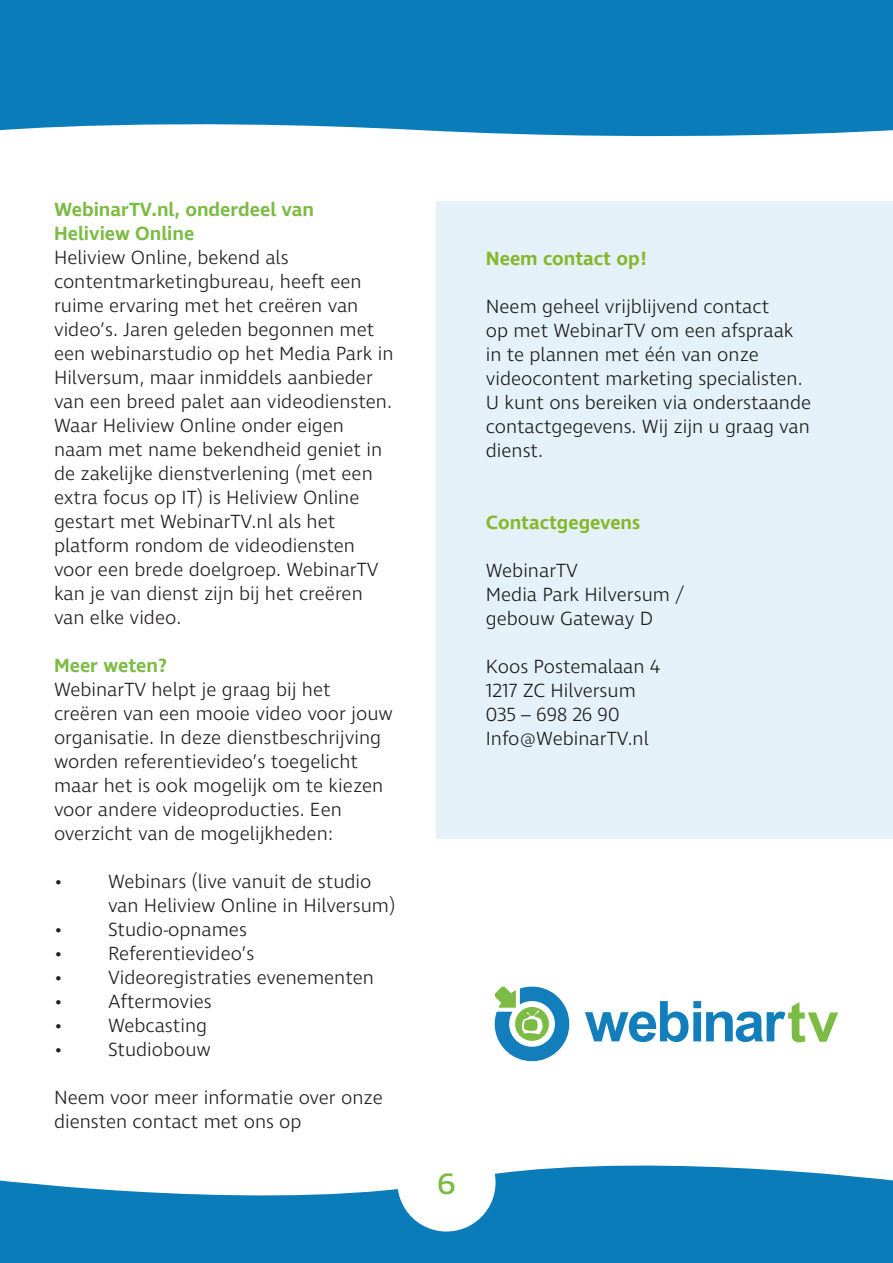
<style>
.page{position:relative;width:893px;height:1263px;background:#fff}
.page>*{position:absolute;margin:0;border:0;box-sizing:border-box;transform-origin:0 0}
.t1{font:500 30px "Ingra Wd";color:#7cbb44}
.t2{font:300 19.5px/24px "Ingra";color:#231f20}
.t3{font:300 19.5px/24px "Ingra";color:#1d1d1b}
.t4{font:600 19.5px "Ingra";color:#7cbb44}
.t5{font:600 19.5px "Ingra";color:#84b72a}
</style>
<div class="page">
<svg style="left:1px;top:1165px;width:892px;height:98px;background:#2f8fc4"></svg>
<svg style="left:0;top:1180px;width:1px;height:83px"></svg>
<div style="left:437px;top:201px;width:456px;height:638px;background:#e4f1f9"></div>
<svg style="left:494px;top:986px;width:76px;height:76px"></svg>
<svg style="left:585px;top:1001px;width:253px;height:41px"></svg>
<div style="left:397px;top:1133px;width:99px;height:98px;background:#fff;border-radius:50%"></div>
<div style="left:0;top:0;width:893px;height:137px;background:#0a7cba"></div>
<p class="t4" style="left:54px;top:197px;width:262px">WebinarTV.nl, onderdeel van</p>
<p class="t4" style="left:54px;top:221px;width:142px">Heliview Online</p>
<p class="t2" style="left:54px;top:246px;width:341px">Heliview Online, bekend als contentmarketingbureau, heeft een ruime ervaring met het creëren van video’s. Jaren geleden begonnen met een webinarstudio op het Media Park in Hilversum, maar inmiddels aanbieder van een breed palet aan videodiensten.<br>Waar Heliview Online onder eigen naam met name bekendheid geniet in de zakelijke dienstverlening (met een extra focus op IT) is Heliview Online gestart met WebinarTV.nl als het platform rondom de videodiensten voor een brede doelgroep. WebinarTV kan je van dienst zijn bij het creëren van elke video.</p>
<p class="t4" style="left:54px;top:653px;width:114px">Meer weten?</p>
<p class="t2" style="left:54px;top:678px;width:341px">WebinarTV helpt je graag bij het creëren van een mooie video voor jouw organisatie. In deze dienstbeschrijving worden referentievideo’s toegelicht maar het is ook mogelijk om te kiezen voor andere videoproducties. Een overzicht van de mogelijkheden:</p>
<p class="t2" style="left:54px;top:870px;width:319px">• Webinars (live vanuit de studio</p>
<p class="t2" style="left:108px;top:894px;width:289px">van Heliview Online in Hilversum)</p>
<p class="t2" style="left:54px;top:918px;width:194px">• Studio-opnames</p>
<p class="t2" style="left:54px;top:942px;width:202px">• Referentievideo’s</p>
<p class="t2" style="left:54px;top:966px;width:321px">• Videoregistraties evenementen</p>
<p class="t2" style="left:54px;top:990px;width:159px">• Aftermovies</p>
<p class="t2" style="left:54px;top:1014px;width:155px">• Webcasting</p>
<p class="t2" style="left:54px;top:1038px;width:159px">• Studiobouw</p>
<p class="t2" style="left:54px;top:1086px;width:330px">Neem voor meer informatie over onze diensten contact met ons op</p>
<p class="t5" style="left:486px;top:246px;width:162px">Neem contact op!</p>
<p class="t3" style="left:486px;top:296px;width:327px">Neem geheel vrijblijvend contact<br>op met WebinarTV om een afspraak in te plannen met één van onze videocontent marketing specialisten.<br>U kunt ons bereiken via onderstaande contactgegevens. Wij zijn u graag van dienst.</p>
<p class="t5" style="left:486px;top:510px;width:156px">Contactgegevens</p>
<p class="t3" style="left:486px;top:560px;width:94px">WebinarTV</p>
<p class="t3" style="left:486px;top:584px;width:200px">Media Park Hilversum /</p>
<p class="t3" style="left:486px;top:608px;width:169px">gebouw Gateway D</p>
<p class="t3" style="left:486px;top:656px;width:176px">Koos Postemalaan 4</p>
<p class="t3" style="left:486px;top:680px;width:151px">1217 ZC Hilversum</p>
<p class="t3" style="left:486px;top:704px;width:135px">035 – 698 26 90</p>
<p class="t3" style="left:486px;top:728px;width:164px">Info@WebinarTV.nl</p>
<p class="t1" style="left:437px;top:1165px;width:20px">6</p>
</div>
